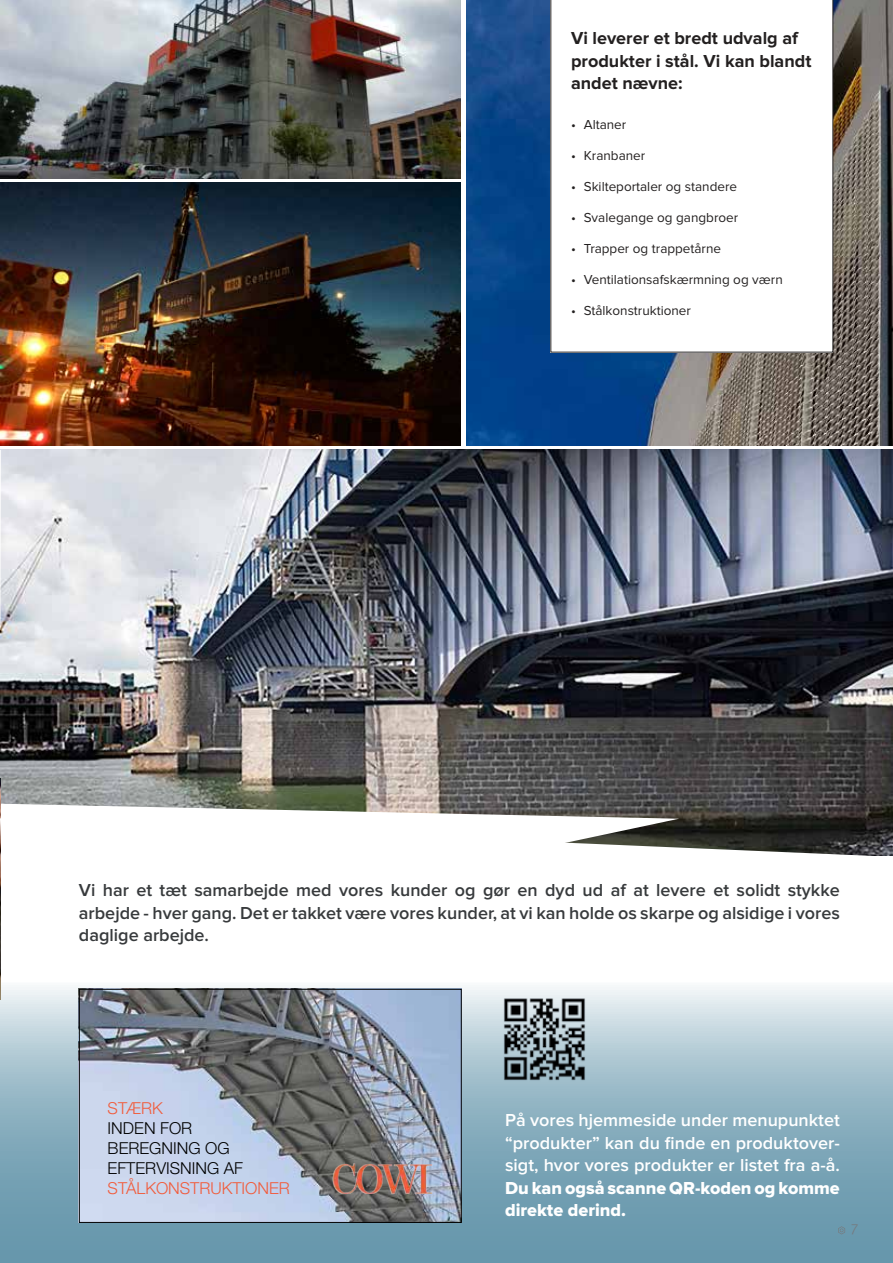
<style>
.page{position:relative;width:893px;height:1263px;background:#fff}
.page>*{position:absolute;margin:0;border:0;box-sizing:border-box;transform-origin:0 0}
.t1{font:600 18px/22.5px "Proxima Nova";color:#373a3c;text-align:justify}
.t2{font:600 18px/22.5px "Proxima Nova";color:#fff;text-align:justify}
.t3{font:700 18px/22.5px "Proxima Nova";color:#232020}
.t4{font:18px/22.5px "Proxima Nova Extrabld";color:#fff}
.t5{font:300 16.5px/19.8px "Helvetica Neue LT Std";color:#000}
.t6{font:300 16.5px "Helvetica Neue LT Std";color:#f15c3c}
.t7{font:300 15px "Meta Offc";color:#77787b}
.t8{font:13.5px "Proxima Nova";color:#232020}
</style>
<div class="page">
<img style="left:1px;top:450px;width:892px;height:368px">
<svg style="left:1px;top:804px;width:678px;height:14px"></svg>
<img style="left:0;top:779px;width:1px;height:203px">
<svg style="left:0;top:982px;width:893px;height:281px;background:#8fb2c1"></svg>
<img style="left:466px;top:0;width:427px;height:445px">
<img style="left:0;top:182px;width:461px;height:263px">
<img style="left:0;top:0;width:1px;height:229px">
<img style="left:0;top:0;width:461px;height:179px">
<svg style="left:550px;top:0;width:283px;height:352px"></svg>
<svg style="left:0;top:818px;width:893px;height:158px"></svg>
<img style="left:491px;top:986px;width:107px;height:106px">
<img style="left:81px;top:991px;width:379px;height:230px">
<img style="left:330px;top:1163px;width:104px;height:30px">
<div style="left:79px;top:989px;width:383px;height:234px;border:1px solid #000"></div>
<svg style="left:838px;top:1226px;width:7px;height:8px"></svg>
<p class="t3" style="left:571px;top:28px;width:242px">Vi leverer et bredt udvalg af produkter i stål. Vi kan blandt andet nævne:</p>
<p class="t8" style="left:571px;top:118px;width:57px">• Altaner</p>
<p class="t8" style="left:571px;top:149px;width:76px">• Kranbaner</p>
<p class="t8" style="left:571px;top:180px;width:168px">• Skilteportaler og standere</p>
<p class="t8" style="left:571px;top:211px;width:169px">• Svalegange og gangbroer</p>
<p class="t8" style="left:571px;top:242px;width:152px">• Trapper og trappetårne</p>
<p class="t8" style="left:571px;top:273px;width:213px">• Ventilationsafskærmning og værn</p>
<p class="t8" style="left:571px;top:304px;width:121px">• Stålkonstruktioner</p>
<p class="t1" style="left:79px;top:880px;width:762px">Vi har et tæt samarbejde med vores kunder og gør en dyd ud af at levere et solidt stykke arbejde - hver gang. Det er takket være vores kunder, at vi kan holde os skarpe og alsidige i vores daglige arbejde.</p>
<p class="t6" style="left:108px;top:1098px;width:57px">STÆRK</p>
<p class="t5" style="left:108px;top:1118px;width:137px">INDEN FOR<br>BEREGNING OG<br>EFTERVISNING AF</p>
<p class="t6" style="left:108px;top:1178px;width:184px">STÅLKONSTRUKTIONER</p>
<p class="t2" style="left:505px;top:1110px;width:336px">På vores hjemmeside under menupunktet “produkter” kan du finde en produktover&shy;sigt, hvor vores produkter er listet fra a-å.</p>
<p class="t4" style="left:505px;top:1177px;width:336px">Du kan også scanne QR-koden og komme direkte derind.</p>
<p class="t7" style="left:850px;top:1221px;width:10px">7</p>
</div>
